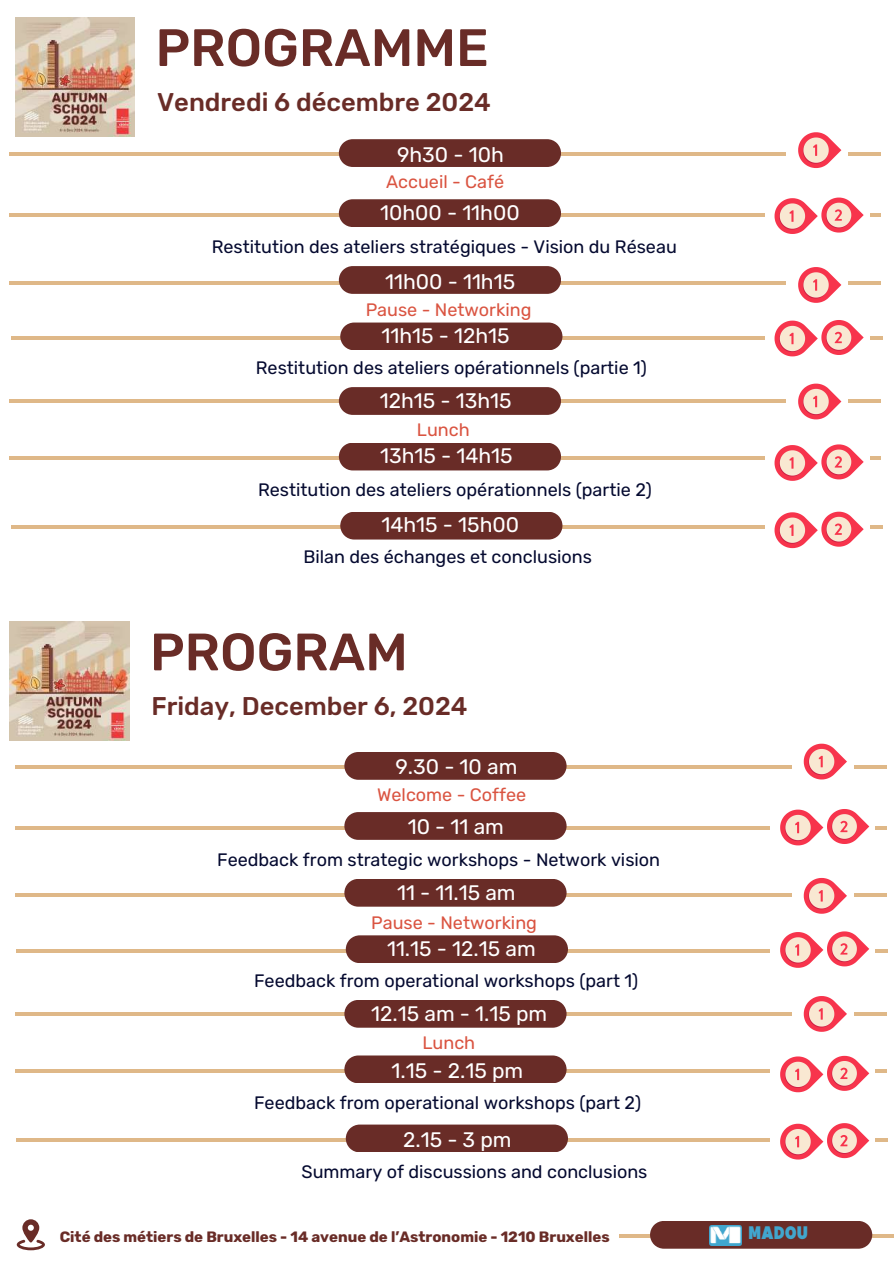
<style>
.page{position:relative;width:894px;height:1264px;background:#fff}
.page>*{position:absolute;margin:0;border:0;box-sizing:border-box;transform-origin:0 0}
.t1{font:500 52.5px "Rubik";color:#692c27}
.t2{font:500 25.5px "Rubik";color:#692c27}
.t3{font:21px "Rubik";color:#fff}
.t4{font:18px "Rubik";color:#050a30}
.t5{font:18px "Rubik";color:#da5441}
.t6{font:18px "Funkturm";color:#41a6ce}
.t7{font:700 15px "Rubik";color:#692c27}
</style>
<div class="page">
<img style="left:15px;top:17px;width:119px;height:119px">
<hr style="left:619px;top:1234px;width:274px;height:3px;background:#dfb888">
<div style="left:650px;top:1221px;width:221px;height:27px;background:#692c27"></div>
<img style="left:709px;top:1225px;width:32px;height:20px">
<svg style="left:17px;top:1219px;width:28px;height:31px"></svg>
<hr style="left:10px;top:152px;width:870px;height:3px;background:#dfb888">
<div style="left:339px;top:139px;width:222px;height:28px;background:#692c27"></div>
<hr style="left:10px;top:213px;width:870px;height:3px;background:#dfb888">
<div style="left:339px;top:199px;width:222px;height:28px;background:#692c27"></div>
<hr style="left:10px;top:281px;width:870px;height:3px;background:#dfb888">
<svg style="left:339px;top:266px;width:222px;height:28px;background:#6e332e"></svg>
<img style="left:10px;top:621px;width:119px;height:119px">
<hr style="left:11px;top:336px;width:871px;height:3px;background:#dfb888">
<div style="left:340px;top:322px;width:222px;height:28px;background:#692c27"></div>
<hr style="left:10px;top:399px;width:870px;height:3px;background:#dfb888">
<svg style="left:339px;top:387px;width:222px;height:28px;background:#6e332e"></svg>
<hr style="left:10px;top:456px;width:870px;height:4px;background:#dfb888">
<div style="left:339px;top:443px;width:222px;height:27px;background:#692c27"></div>
<hr style="left:11px;top:525px;width:871px;height:4px;background:#dfb888">
<div style="left:340px;top:512px;width:222px;height:27px;background:#692c27"></div>
<hr style="left:15px;top:765px;width:871px;height:3px;background:#dfb888">
<div style="left:344px;top:752px;width:222px;height:27px;background:#692c27"></div>
<hr style="left:15px;top:826px;width:871px;height:3px;background:#dfb888">
<div style="left:344px;top:812px;width:222px;height:27px;background:#692c27"></div>
<hr style="left:15px;top:893px;width:871px;height:4px;background:#dfb888">
<div style="left:344px;top:879px;width:222px;height:27px;background:#692c27"></div>
<hr style="left:17px;top:949px;width:870px;height:3px;background:#dfb888">
<div style="left:346px;top:935px;width:221px;height:28px;background:#692c27"></div>
<hr style="left:15px;top:1012px;width:871px;height:3px;background:#dfb888">
<div style="left:344px;top:1000px;width:222px;height:27px;background:#692c27"></div>
<hr style="left:15px;top:1069px;width:871px;height:3px;background:#dfb888">
<div style="left:344px;top:1055px;width:222px;height:28px;background:#692c27"></div>
<hr style="left:17px;top:1138px;width:870px;height:3px;background:#dfb888">
<div style="left:346px;top:1124px;width:221px;height:28px;background:#692c27"></div>
<div style="left:764px;top:188px;width:105px;height:53px;background:#fff"></div>
<svg style="left:774px;top:197px;width:89px;height:37px"></svg>
<div style="left:764px;top:311px;width:105px;height:52px;background:#fff"></div>
<div style="left:764px;top:435px;width:105px;height:53px;background:#fff"></div>
<svg style="left:774px;top:444px;width:89px;height:37px"></svg>
<div style="left:764px;top:502px;width:105px;height:53px;background:#fff"></div>
<svg style="left:774px;top:511px;width:89px;height:38px"></svg>
<div style="left:770px;top:800px;width:104px;height:52px;background:#fff"></div>
<svg style="left:780px;top:809px;width:89px;height:37px"></svg>
<div style="left:770px;top:922px;width:104px;height:52px;background:#fff"></div>
<div style="left:770px;top:1046px;width:104px;height:53px;background:#fff"></div>
<svg style="left:780px;top:1055px;width:89px;height:38px"></svg>
<div style="left:770px;top:1114px;width:104px;height:52px;background:#fff"></div>
<svg style="left:780px;top:1123px;width:89px;height:37px"></svg>
<div style="left:786px;top:119px;width:61px;height:53px;background:#fff"></div>
<svg style="left:798px;top:132px;width:43px;height:37px"></svg>
<svg style="left:766px;top:267px;width:97px;height:90px"></svg>
<div style="left:786px;top:370px;width:61px;height:53px;background:#fff"></div>
<svg style="left:798px;top:383px;width:43px;height:37px"></svg>
<div style="left:791px;top:730px;width:62px;height:53px;background:#fff"></div>
<svg style="left:803px;top:743px;width:43px;height:37px"></svg>
<svg style="left:780px;top:877px;width:89px;height:91px"></svg>
<div style="left:791px;top:982px;width:62px;height:53px;background:#fff"></div>
<svg style="left:803px;top:996px;width:43px;height:36px"></svg>
<h1 class="t1" style="left:155px;top:17px;width:335px">PROGRAMME</h1>
<h2 class="t2" style="left:157px;top:87px;width:335px">Vendredi 6 décembre 2024</h2>
<p class="t3" style="left:397px;top:142px;width:108px">9h30 - 10h</p>
<p class="t5" style="left:386px;top:171px;width:120px">Accueil - Café</p>
<p class="t3" style="left:380px;top:200px;width:141px">10h00 - 11h00</p>
<p class="t4" style="left:211px;top:236px;width:466px">Restitution des ateliers stratégiques - Vision du Réseau</p>
<p class="t3" style="left:385px;top:270px;width:132px">11h00 - 11h15</p>
<p class="t5" style="left:365px;top:299px;width:167px">Pause - Networking</p>
<p class="t3" style="left:381px;top:323px;width:130px">11h15 - 12h15</p>
<p class="t4" style="left:256px;top:357px;width:392px">Restitution des ateliers opérationnels (partie 1)</p>
<p class="t3" style="left:379px;top:388px;width:133px">12h15 - 13h15</p>
<p class="t5" style="left:417px;top:419px;width:54px">Lunch</p>
<p class="t3" style="left:380px;top:443px;width:134px">13h15 - 14h15</p>
<p class="t4" style="left:258px;top:479px;width:395px">Restitution des ateliers opérationnels (partie 2)</p>
<p class="t3" style="left:381px;top:513px;width:139px">14h15 - 15h00</p>
<p class="t4" style="left:303px;top:546px;width:290px">Bilan des échanges et conclusions</p>
<h1 class="t1" style="left:150px;top:621px;width:259px">PROGRAM</h1>
<h2 class="t2" style="left:151px;top:691px;width:317px">Friday, December 6, 2024</h2>
<p class="t3" style="left:395px;top:754px;width:123px">9.30 - 10 am</p>
<p class="t5" style="left:377px;top:784px;width:151px">Welcome - Coffee</p>
<p class="t3" style="left:407px;top:814px;width:98px">10 - 11 am</p>
<p class="t4" style="left:217px;top:848px;width:444px">Feedback from strategic workshops - Network vision</p>
<p class="t3" style="left:397px;top:880px;width:120px">11 - 11.15 am</p>
<p class="t5" style="left:371px;top:911px;width:167px">Pause - Networking</p>
<p class="t3" style="left:387px;top:936px;width:150px">11.15 - 12.15 am</p>
<p class="t4" style="left:254px;top:969px;width:385px">Feedback from operational workshops (part 1)</p>
<p class="t3" style="left:371px;top:1001px;width:177px">12.15 am - 1.15 pm</p>
<p class="t5" style="left:422px;top:1032px;width:54px">Lunch</p>
<p class="t3" style="left:391px;top:1058px;width:133px">1.15 - 2.15 pm</p>
<p class="t4" style="left:254px;top:1092px;width:388px">Feedback from operational workshops (part 2)</p>
<p class="t3" style="left:403px;top:1127px;width:110px">2.15 - 3 pm</p>
<p class="t4" style="left:301px;top:1161px;width:347px">Summary of discussions and conclusions</p>
<p class="t7" style="left:60px;top:1227px;width:551px">Cité des métiers de Bruxelles - 14 avenue de l’Astronomie - 1210 Bruxelles</p>
<p class="t6" style="left:748px;top:1222px;width:61px">MADOU</p>
</div>
